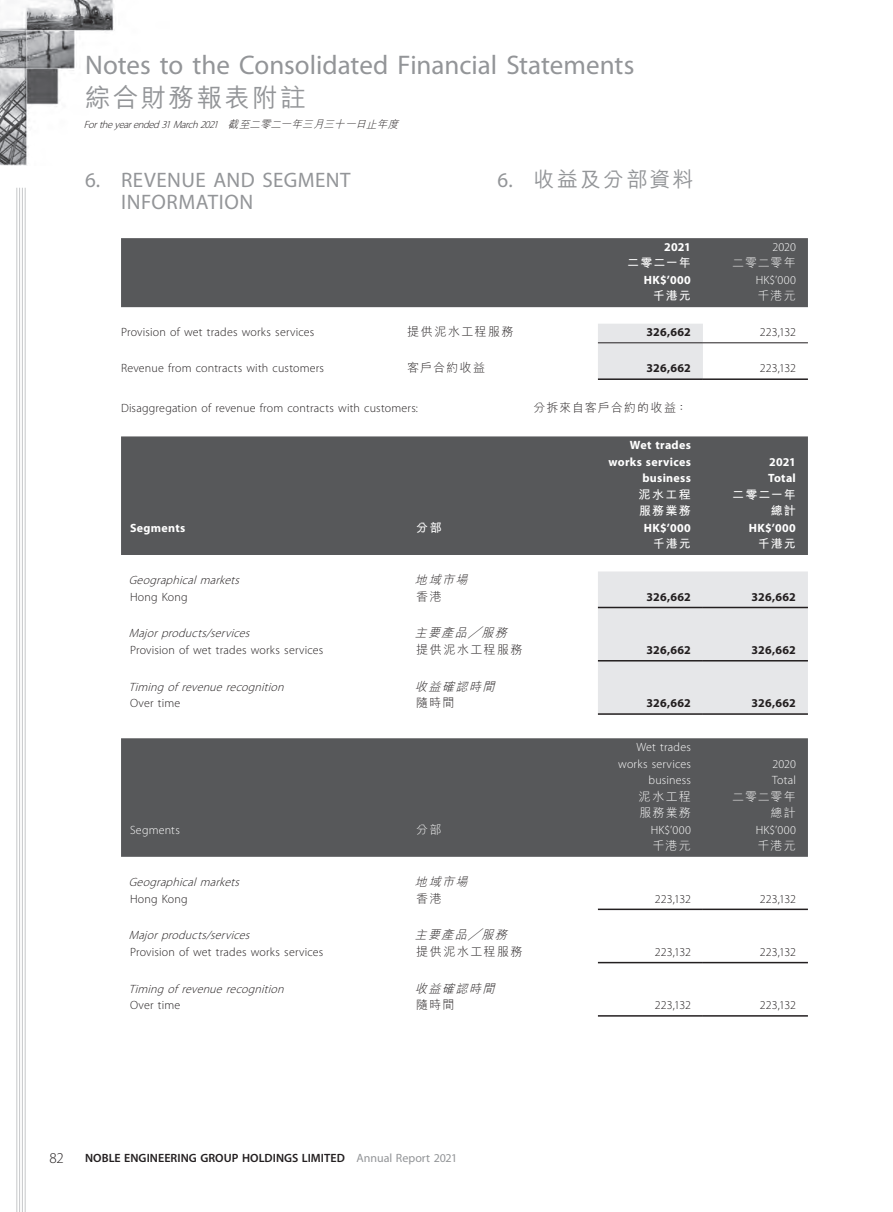
<style>
.page{position:relative;width:893px;height:1212px;background:#fff}
.page>*{position:absolute;margin:0;border:0;box-sizing:border-box;transform-origin:0 0}
.t1{font:27px "Myriad Pro";color:#939598}
.t2{font:500 25.5px "M Hei HK";letter-spacing:.09em;color:#939598}
._03_H1{font:21px/22.5px "Myriad Pro";letter-spacing:.025em;color:#939598}
._03_H1-2{font:500 21px "M Hei HK";letter-spacing:.1em;color:#939598}
.t3{font:300 15px "Myriad Pro";color:#231f20}
._15_Table_Stub{font:300 12px "Myriad Pro";letter-spacing:.02em;color:#231f20}
._15_Table_Stub-2{font:italic 300 12px "Myriad Pro";color:#231f20}
._01_Body_Text{font:700 12px/16.5px "Myriad Pro";letter-spacing:.025em;color:#fff;text-align:right}
._01_Body_Text-2{font:300 12px/16.5px "Myriad Pro";letter-spacing:.015em;color:#fff;text-align:right}
._01_Body_Text-3{font:700 12px "Myriad Pro";letter-spacing:.01em;color:#231f20}
._01_Body_Text-4{font:300 12px "Myriad Pro";color:#231f20}
.t4{font:600 12px "Myriad Pro";letter-spacing:.005em;color:#231f20}
._12___P2{font:300 12px "Myriad Pro";letter-spacing:.02em;color:#231f20}
._15_Table_Stub-3{font:300 12px "M Hei HK";letter-spacing:.125em;color:#231f20}
._15_Table_Stub-4{font:italic 300 12px "M Hei HK";color:#231f20}
._01_Body_Text-5{font:300 12px/16.5px "M Hei HK";letter-spacing:.095em;color:#fff}
._01_Body_Text-6{font:700 12px/16.5px "M Hei HK";letter-spacing:.095em;color:#fff;text-align:right}
._12___P2-2{font:300 12px "M Hei HK";letter-spacing:.085em;color:#231f20}
._01_Body_Text-7{font:700 12px/16.5px "M Hei HK";letter-spacing:.115em;color:#fff}
._15_Table_Stub-5{font:700 12px "Myriad Pro";letter-spacing:.025em;color:#fff}
._15_Table_Stub-6{font:300 12px "Myriad Pro";letter-spacing:.02em;color:#fff}
._15_Table_Stub-7{font:700 12px "M Hei HK";color:#fff}
._15_Table_Stub-8{font:300 12px "M Hei HK";color:#fff}
.t5{font:italic 300 10.5px "Myriad Pro";color:#231f20}
.s1{font-family:"M Hei HK"}
.s2{font-family:"Myriad Pro";font-weight:400}
.s3{font-weight:400;color:#939598}
</style>
<div class="page">
<img style="left:0;top:0;width:115px;height:166px">
<hr style="left:16px;top:188px;width:1px;height:1024px;background:#c7c8ca">
<hr style="left:19px;top:188px;width:1px;height:1024px;background:#c7c8ca">
<hr style="left:22px;top:188px;width:1px;height:1024px;background:#c7c8ca">
<hr style="left:25px;top:188px;width:1px;height:1024px;background:#c7c8ca">
<div style="left:121px;top:238px;width:687px;height:69px;background:#57585a"></div>
<div style="left:598px;top:324px;width:105px;height:54px;background:#e6e7e9"></div>
<hr style="left:598px;top:342px;width:105px;height:1px;background:#231f20">
<hr style="left:703px;top:342px;width:105px;height:1px;background:#231f20">
<hr style="left:598px;top:378px;width:105px;height:2px;background:#231f20">
<hr style="left:703px;top:378px;width:105px;height:2px;background:#231f20">
<div style="left:121px;top:436px;width:687px;height:119px;background:#57585a"></div>
<div style="left:598px;top:571px;width:210px;height:142px;background:#e6e7e9"></div>
<hr style="left:598px;top:607px;width:105px;height:1px;background:#231f20">
<hr style="left:703px;top:607px;width:105px;height:1px;background:#231f20">
<hr style="left:598px;top:660px;width:105px;height:1px;background:#231f20">
<hr style="left:703px;top:660px;width:105px;height:1px;background:#231f20">
<hr style="left:598px;top:713px;width:105px;height:2px;background:#231f20">
<hr style="left:703px;top:713px;width:105px;height:2px;background:#231f20">
<div style="left:121px;top:738px;width:687px;height:119px;background:#57585a"></div>
<hr style="left:598px;top:908px;width:105px;height:2px;background:#231f20">
<hr style="left:703px;top:908px;width:105px;height:2px;background:#231f20">
<hr style="left:598px;top:962px;width:105px;height:1px;background:#231f20">
<hr style="left:703px;top:962px;width:105px;height:1px;background:#231f20">
<hr style="left:598px;top:1015px;width:105px;height:1px;background:#231f20">
<hr style="left:703px;top:1015px;width:105px;height:1px;background:#231f20">
<h1 class="t1" style="left:85px;top:50px;width:551px">Notes to the Consolidated Financial Statements</h1>
<h2 class="t2" style="left:85px;top:79px;width:222px">綜合財務報表附註</h2>
<p class="t5" style="left:84px;top:119px;width:319px">Fortheyearended31March2021 <span class="s1">截至二零二一年三月三十一日止年度</span></p>
<p class="_03_H1-2" style="left:497px;top:164px;width:198px"><span class="s2">6.</span> 收益及分部資料</p>
<p class="_03_H1" style="left:121px;top:169px;width:231px;text-indent:-36px">6. REVENUE AND SEGMENT<br>INFORMATION</p>
<p class="_01_Body_Text" style="left:664px;top:239px;width:28px">2021</p>
<p class="_01_Body_Text-2" style="left:773px;top:239px;width:25px">2020</p>
<p class="_01_Body_Text-6" style="left:627px;top:254px;width:65px">二零二一年</p>
<p class="_01_Body_Text-5" style="left:732px;top:255px;width:65px">二零二零年</p>
<p class="_01_Body_Text" style="left:644px;top:272px;width:49px">HK$’000</p>
<p class="_01_Body_Text-2" style="left:756px;top:272px;width:42px">HK$’000</p>
<p class="_01_Body_Text-6" style="left:653px;top:287px;width:40px">千港元</p>
<p class="_01_Body_Text-5" style="left:757px;top:288px;width:40px">千港元</p>
<p class="_15_Table_Stub" style="left:121px;top:326px;width:195px">Provision of wet trades works services</p>
<p class="_15_Table_Stub-3" style="left:407px;top:326px;width:108px">提供泥水工程服務</p>
<p class="_01_Body_Text-3" style="left:647px;top:326px;width:46px">326,662</p>
<p class="_01_Body_Text-4" style="left:760px;top:326px;width:38px">223,132</p>
<p class="_15_Table_Stub" style="left:121px;top:362px;width:205px">Revenue from contracts with customers</p>
<p class="_15_Table_Stub-3" style="left:407px;top:362px;width:80px">客戶合約收益</p>
<p class="_01_Body_Text-3" style="left:647px;top:362px;width:46px">326,662</p>
<p class="_01_Body_Text-4" style="left:760px;top:362px;width:38px">223,132</p>
<p class="_12___P2" style="left:121px;top:401px;width:298px">Disaggregation of revenue from contracts with customers:</p>
<p class="_01_Body_Text" style="left:608px;top:437px;width:84px">Wet trades works services business</p>
<p class="_12___P2-2" style="left:533px;top:401px;width:155px">分拆來自客戶合約的收益：</p>
<p class="_01_Body_Text" style="left:768px;top:453px;width:29px;text-align:left">2021<br>Total</p>
<p class="_01_Body_Text-7" style="left:638px;top:485px;width:54px">泥水工程服務業務</p>
<p class="_01_Body_Text-6" style="left:732px;top:485px;width:65px">二零二一年總計</p>
<p class="_15_Table_Stub-5" style="left:130px;top:521px;width:57px">Segments</p>
<p class="_15_Table_Stub-7" style="left:416px;top:518px;width:27px">分部</p>
<p class="_01_Body_Text" style="left:644px;top:519px;width:49px">HK$’000</p>
<p class="_01_Body_Text" style="left:749px;top:519px;width:49px">HK$’000</p>
<p class="_01_Body_Text-6" style="left:653px;top:534px;width:40px">千港元</p>
<p class="_01_Body_Text-6" style="left:758px;top:534px;width:40px">千港元</p>
<p class="_15_Table_Stub-2" style="left:129px;top:574px;width:115px">Geographicalmarkets</p>
<p class="_15_Table_Stub-4" style="left:415px;top:574px;width:57px">地域市場</p>
<p class="_15_Table_Stub" style="left:130px;top:590px;width:59px">Hong Kong</p>
<p class="_15_Table_Stub-3" style="left:416px;top:590px;width:27px">香港</p>
<p class="_01_Body_Text-3" style="left:647px;top:590px;width:46px">326,662</p>
<p class="_01_Body_Text-3" style="left:752px;top:590px;width:46px">326,662</p>
<p class="_15_Table_Stub-2" style="left:129px;top:627px;width:126px">Majorproducts/services</p>
<p class="_15_Table_Stub-4" style="left:415px;top:627px;width:96px">主要產品╱服務</p>
<p class="_15_Table_Stub" style="left:130px;top:643px;width:195px">Provision of wet trades works services</p>
<p class="_15_Table_Stub-3" style="left:416px;top:643px;width:108px">提供泥水工程服務</p>
<p class="_01_Body_Text-3" style="left:647px;top:643px;width:46px">326,662</p>
<p class="_01_Body_Text-3" style="left:752px;top:643px;width:46px">326,662</p>
<p class="_15_Table_Stub-2" style="left:129px;top:680px;width:160px">Timing of revenuerecognition</p>
<p class="_15_Table_Stub-4" style="left:415px;top:680px;width:84px">收益確認時間</p>
<p class="_15_Table_Stub" style="left:130px;top:697px;width:52px">Over time</p>
<p class="_15_Table_Stub-3" style="left:416px;top:697px;width:40px">隨時間</p>
<p class="_01_Body_Text-3" style="left:647px;top:696px;width:46px">326,662</p>
<p class="_01_Body_Text-3" style="left:752px;top:696px;width:46px">326,662</p>
<p class="_01_Body_Text-2" style="left:618px;top:739px;width:74px">Wet trades works services business</p>
<p class="_01_Body_Text-2" style="left:772px;top:755px;width:25px;text-align:left">2020<br>Total</p>
<p class="_01_Body_Text-5" style="left:639px;top:788px;width:54px">泥水工程服務業務</p>
<p class="_01_Body_Text-5" style="left:732px;top:788px;width:65px;text-align:right">二零二零年總計</p>
<p class="_15_Table_Stub-6" style="left:130px;top:823px;width:51px">Segments</p>
<p class="_15_Table_Stub-8" style="left:416px;top:823px;width:27px">分部</p>
<p class="_01_Body_Text-2" style="left:651px;top:821px;width:42px">HK$’000</p>
<p class="_01_Body_Text-2" style="left:756px;top:821px;width:42px">HK$’000</p>
<p class="_01_Body_Text-5" style="left:652px;top:837px;width:40px">千港元</p>
<p class="_01_Body_Text-5" style="left:757px;top:837px;width:40px">千港元</p>
<p class="_15_Table_Stub-2" style="left:129px;top:875px;width:115px">Geographicalmarkets</p>
<p class="_15_Table_Stub-4" style="left:415px;top:875px;width:57px">地域市場</p>
<p class="_15_Table_Stub" style="left:130px;top:892px;width:59px">Hong Kong</p>
<p class="_15_Table_Stub-3" style="left:416px;top:892px;width:27px">香港</p>
<p class="_01_Body_Text-4" style="left:655px;top:892px;width:38px">223,132</p>
<p class="_01_Body_Text-4" style="left:760px;top:892px;width:38px">223,132</p>
<p class="_15_Table_Stub-2" style="left:129px;top:929px;width:126px">Majorproducts/services</p>
<p class="_15_Table_Stub-4" style="left:415px;top:929px;width:96px">主要產品╱服務</p>
<p class="_15_Table_Stub" style="left:130px;top:945px;width:195px">Provision of wet trades works services</p>
<p class="_15_Table_Stub-3" style="left:416px;top:945px;width:108px">提供泥水工程服務</p>
<p class="_01_Body_Text-4" style="left:655px;top:945px;width:38px">223,132</p>
<p class="_01_Body_Text-4" style="left:760px;top:945px;width:38px">223,132</p>
<p class="_15_Table_Stub-2" style="left:129px;top:982px;width:160px">Timing of revenuerecognition</p>
<p class="_15_Table_Stub-4" style="left:415px;top:982px;width:84px">收益確認時間</p>
<p class="_15_Table_Stub" style="left:130px;top:998px;width:52px">Over time</p>
<p class="_15_Table_Stub-3" style="left:416px;top:998px;width:40px">隨時間</p>
<p class="_01_Body_Text-4" style="left:655px;top:998px;width:38px">223,132</p>
<p class="_01_Body_Text-4" style="left:760px;top:998px;width:38px">223,132</p>
<p class="t3" style="left:49px;top:1149px;width:16px">82</p>
<p class="t4" style="left:85px;top:1151px;width:374px">NOBLE ENGINEERING GROUP HOLDINGS LIMITED <span class="s3">Annual Report 2021</span></p>
</div>
